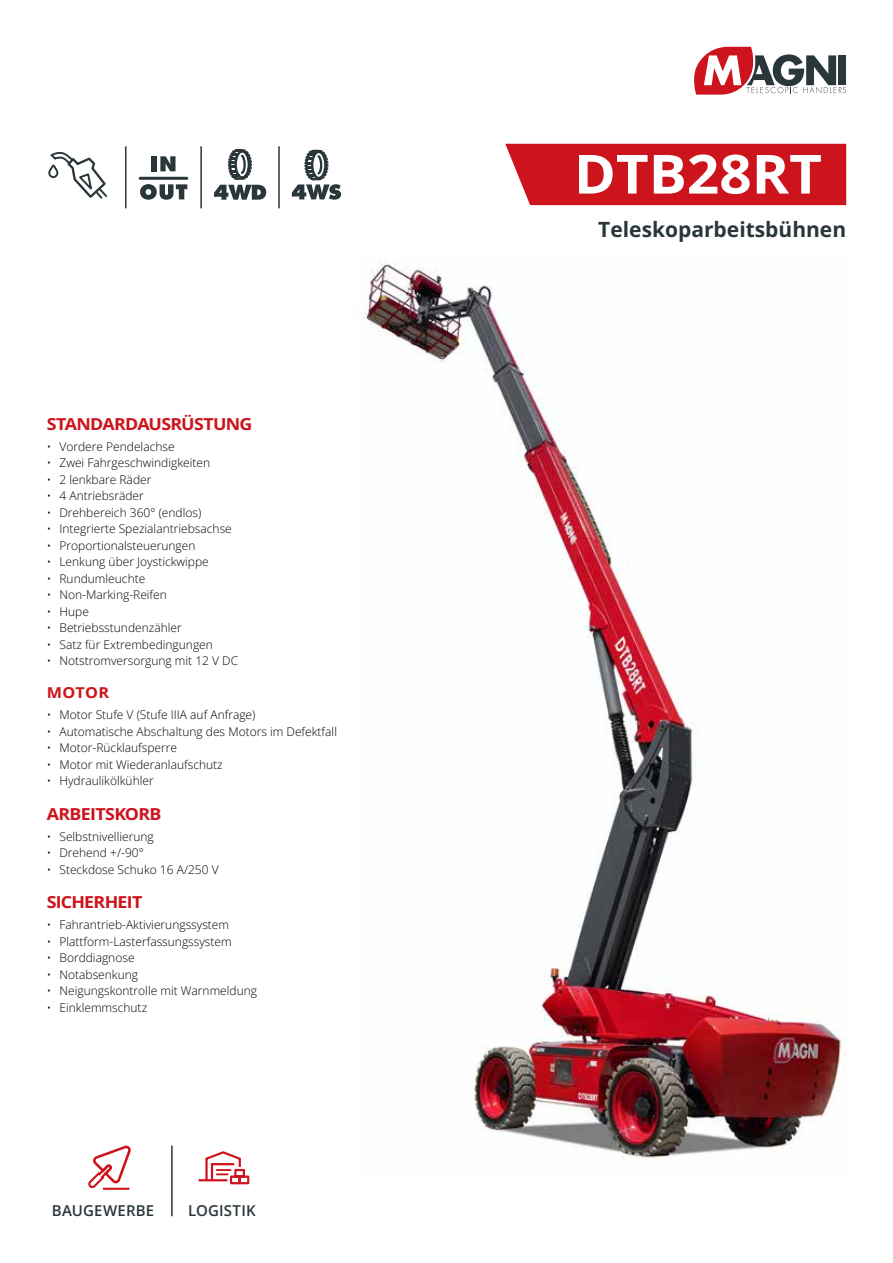
<style>
.page{position:relative;width:893px;height:1263px;background:#fff}
.page>*{position:absolute;margin:0;border:0;box-sizing:border-box;transform-origin:0 0}
.t1{font:700 54px "Open Sans";color:#fff;scale:1.05 1}
.t2{font:700 21px "Open Sans";color:#29363a}
.t3{font:700 16.5px "Open Sans";letter-spacing:-.04em;color:#cd131c;scale:1.08 1}
.t4{font:600 15px "Open Sans";letter-spacing:.01em;color:#29363a}
.t5{font:700 15px "Open Sans";letter-spacing:.02em;color:#cd131c;scale:1.08 1}
.t6{font:300 12px "Open Sans";color:#000}
</style>
<div class="page">
<svg style="left:694px;top:47px;width:152px;height:48px"></svg>
<div style="left:505px;top:144px;width:342px;height:61px;background:#cd131c"></div>
<img style="left:364px;top:260px;width:481px;height:898px">
<div style="left:152px;top:156px;width:5px;height:15px;background:#29363a"></div>
<svg style="left:160px;top:156px;width:15px;height:15px"></svg>
<svg style="left:140px;top:184px;width:47px;height:16px"></svg>
<hr style="left:140px;top:177px;width:47px;height:3px;background:#29363a">
<svg style="left:48px;top:152px;width:60px;height:47px"></svg>
<hr style="left:125px;top:146px;width:2px;height:62px;background:#29363a">
<hr style="left:200px;top:146px;width:2px;height:62px;background:#29363a">
<hr style="left:278px;top:146px;width:2px;height:62px;background:#29363a">
<svg style="left:214px;top:149px;width:52px;height:51px"></svg>
<svg style="left:292px;top:150px;width:49px;height:50px"></svg>
<svg style="left:88px;top:1145px;width:43px;height:45px"></svg>
<hr style="left:103px;top:1188px;width:26px;height:2px;background:#cd131c">
<svg style="left:204px;top:1151px;width:46px;height:34px"></svg>
<hr style="left:199px;top:1179px;width:28px;height:2px;background:#cd131c">
<hr style="left:171px;top:1145px;width:2px;height:71px;background:#29363a">
<h3 class="t3" style="left:47px;top:412px;width:192px">STANDARDAUSRÜSTUNG</h3>
<p class="t6" style="left:47px;top:438px;width:129px">• Vordere Pendelachse</p>
<p class="t6" style="left:47px;top:455px;width:165px">• Zwei Fahrgeschwindigkeiten</p>
<p class="t6" style="left:47px;top:471px;width:106px">• 2 lenkbare Räder</p>
<p class="t6" style="left:47px;top:488px;width:99px">• 4 Antriebsräder</p>
<p class="t6" style="left:47px;top:504px;width:156px">• Drehbereich 360° (endlos)</p>
<p class="t6" style="left:47px;top:521px;width:187px">• Integrierte Spezialantriebsachse</p>
<p class="t6" style="left:47px;top:537px;width:150px">• Proportionalsteuerungen</p>
<p class="t6" style="left:47px;top:554px;width:164px">• Lenkung über Joystickwippe</p>
<p class="t6" style="left:47px;top:570px;width:100px">• Rundumleuchte</p>
<p class="t6" style="left:47px;top:587px;width:122px">• Non-Marking-Reifen</p>
<p class="t6" style="left:47px;top:603px;width:44px">• Hupe</p>
<p class="t6" style="left:47px;top:620px;width:137px">• Betriebsstundenzähler</p>
<p class="t6" style="left:47px;top:636px;width:168px">• Satz für Extrembedingungen</p>
<p class="t6" style="left:47px;top:653px;width:193px">• Notstromversorgung mit 12 V DC</p>
<p class="t5" style="left:47px;top:682px;width:59px">MOTOR</p>
<p class="t6" style="left:47px;top:707px;width:210px">• Motor Stufe V (Stufe IIIA auf Anfrage)</p>
<p class="t6" style="left:47px;top:723px;width:292px">• Automatische Abschaltung des Motors im Defektfall</p>
<p class="t6" style="left:47px;top:740px;width:132px">• Motor-Rücklaufsperre</p>
<p class="t6" style="left:47px;top:756px;width:177px">• Motor mit Wiederanlaufschutz</p>
<p class="t6" style="left:47px;top:773px;width:109px">• Hydraulikölkühler</p>
<h3 class="t3" style="left:47px;top:802px;width:108px">ARBEITSKORB</h3>
<p class="t6" style="left:47px;top:828px;width:109px">• Selbstnivellierung</p>
<p class="t6" style="left:47px;top:844px;width:99px">• Drehend +/-90°</p>
<p class="t6" style="left:47px;top:861px;width:173px">• Steckdose Schuko 16 A/250 V</p>
<h3 class="t3" style="left:47px;top:890px;width:90px">SICHERHEIT</h3>
<p class="t6" style="left:47px;top:916px;width:184px">• Fahrantrieb-Aktivierungssystem</p>
<p class="t6" style="left:47px;top:933px;width:187px">• Plattform-Lasterfassungssystem</p>
<p class="t6" style="left:47px;top:949px;width:89px">• Borddiagnose</p>
<p class="t6" style="left:47px;top:966px;width:93px">• Notabsenkung</p>
<p class="t6" style="left:47px;top:982px;width:212px">• Neigungskontrolle mit Warnmeldung</p>
<p class="t6" style="left:47px;top:999px;width:102px">• Einklemmschutz</p>
<p class="t4" style="left:52px;top:1200px;width:104px">BAUGEWERBE</p>
<p class="t4" style="left:188px;top:1200px;width:69px">LOGISTIK</p>
<h1 class="t1" style="left:574px;top:136px;width:238px">DTB28RT</h1>
<h2 class="t2" style="left:598px;top:215px;width:249px">Teleskoparbeitsbühnen</h2>
</div>
